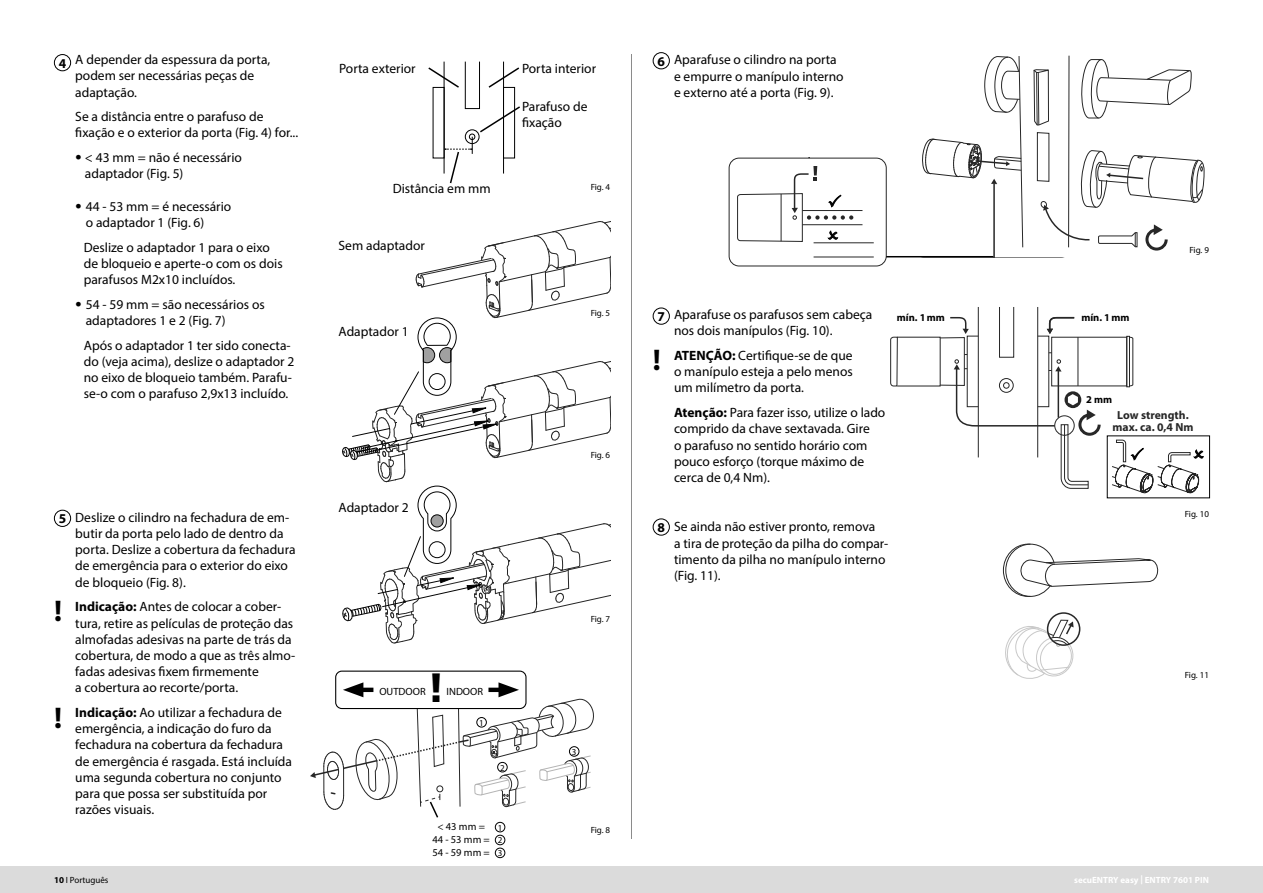
<style>
.page{position:relative;width:1263px;height:893px;background:#fff}
.page>*{position:absolute;margin:0;border:0;box-sizing:border-box;transform-origin:0 0}
.t1{font:900 40.65px "Frutiger LT Pro";color:#000}
.t2{font:700 30px "Myriad Pro";color:#000}
.t3{font:13.5px/16.2px "Myriad Pro";color:#000}
.t4{font:700 13.5px "Myriad Pro";color:#000}
.t5{font:700 11.7px/12px "Myriad Pro";color:#272727;text-align:center}
.t6{font:10.5px/12.6px "Myriad Pro";color:#000;text-align:center}
.t7{font:700 10.5px "Myriad Pro";color:#000}
.t8{font:9px "Myriad Pro";color:#000}
.t9{font:700 9px "Myriad Pro";color:#fff}
.s1{font-family:"Frutiger LT Pro";font-weight:300}
.s2{font-weight:700}
</style>
<div class="page">
<div style="left:0;top:866px;width:1263px;height:27px;background:#dbdbdb"></div>
<hr style="left:631px;top:54px;width:1px;height:785px;background:#8b8b8b">
<svg style="left:342px;top:221px;width:269px;height:423px"></svg>
<div style="left:54px;top:54px;width:17px;height:17px;border:1px solid #000;border-radius:50%"></div>
<div style="left:54px;top:510px;width:17px;height:17px;border:1px solid #000;border-radius:50%"></div>
<div style="left:335px;top:671px;width:191px;height:38px;border:1px solid #000;border-radius:6px"></div>
<div style="left:495px;top:822px;width:10px;height:10px;border:1px solid #000;border-radius:50%"></div>
<div style="left:495px;top:835px;width:10px;height:10px;border:1px solid #000;border-radius:50%"></div>
<div style="left:495px;top:848px;width:10px;height:10px;border:1px solid #000;border-radius:50%"></div>
<svg style="left:310px;top:682px;width:284px;height:136px"></svg>
<svg style="left:488px;top:66px;width:32px;height:23px"></svg>
<svg style="left:428px;top:66px;width:31px;height:23px"></svg>
<div style="left:503px;top:87px;width:12px;height:71px;border:1px solid #000"></div>
<div style="left:465px;top:61px;width:15px;height:48px;border:1px solid #000"></div>
<hr style="left:444px;top:62px;width:1px;height:112px;background:#000">
<hr style="left:503px;top:62px;width:1px;height:112px;background:#000">
<svg style="left:445px;top:105px;width:75px;height:79px"></svg>
<svg style="left:890px;top:336px;width:8px;height:51px"></svg>
<div style="left:999px;top:307px;width:15px;height:51px;border:1px solid #272727"></div>
<hr style="left:978px;top:307px;width:1px;height:150px;background:#272727">
<hr style="left:1037px;top:307px;width:1px;height:150px;background:#272727">
<div style="left:1126px;top:336px;width:4px;height:51px;border:1px solid #272727"></div>
<svg style="left:1129px;top:336px;width:4px;height:51px"></svg>
<svg style="left:939px;top:316px;width:163px;height:173px"></svg>
<div style="left:1054px;top:415px;width:20px;height:21px;border:1px solid #272727;border-radius:50%"></div>
<svg style="left:1112px;top:439px;width:92px;height:55px"></svg>
<div style="left:653px;top:52px;width:17px;height:17px;border:1px solid #000;border-radius:50%"></div>
<div style="left:653px;top:308px;width:17px;height:17px;border:1px solid #000;border-radius:50%"></div>
<div style="left:653px;top:518px;width:17px;height:17px;border:1px solid #000;border-radius:50%"></div>
<hr style="left:993px;top:184px;width:2px;height:73px;background:#272727">
<hr style="left:1068px;top:56px;width:1px;height:191px;background:#272727">
<svg style="left:1033px;top:69px;width:16px;height:57px"></svg>
<svg style="left:1081px;top:59px;width:111px;height:60px"></svg>
<svg style="left:1036px;top:132px;width:169px;height:119px"></svg>
<svg style="left:922px;top:56px;width:101px;height:192px"></svg>
<svg style="left:1003px;top:543px;width:156px;height:54px"></svg>
<svg style="left:1005px;top:617px;width:72px;height:62px"></svg>
<div style="left:1047px;top:612px;width:33px;height:34px;border:2px solid #272727;border-radius:50%"></div>
<hr style="left:802px;top:210px;width:60px;height:1px;background:#272727">
<hr style="left:802px;top:224px;width:60px;height:1px;background:#272727">
<hr style="left:813px;top:242px;width:61px;height:1px;background:#272727">
<hr style="left:813px;top:257px;width:61px;height:1px;background:#272727">
<svg style="left:737px;top:166px;width:116px;height:76px"></svg>
<div style="left:729px;top:158px;width:157px;height:108px;border:1px solid #272727;border-radius:10px"></div>
<hr style="left:781px;top:194px;width:1px;height:47px;background:#272727">
<hr style="left:886px;top:256px;width:107px;height:1px;background:#000">
<p class="t4" style="left:59px;top:54px;width:9px">4</p>
<p class="t3" style="left:75px;top:51px;width:197px">A depender da espessura da porta, podem ser necessárias peças de adaptação.</p>
<p class="t3" style="left:75px;top:108px;width:224px">Se a distância entre o parafuso de fixação e o exterior da porta (Fig. 4) for...</p>
<p class="t3" style="left:85px;top:149px;width:159px;text-indent:-10px"><span class="s1">•</span> &lt; 43 mm = não é necessário adaptador (Fig. 5)</p>
<p class="t3" style="left:86px;top:198px;width:147px;text-indent:-11px"><span class="s1">•</span> 44 - 53 mm = é necessário o adaptador 1 (Fig. 6)</p>
<p class="t3" style="left:84px;top:239px;width:200px">Deslize o adaptador 1 para o eixo de bloqueio e aperte-o com os dois parafusos M2x10 incluídos.</p>
<p class="t3" style="left:86px;top:296px;width:181px;text-indent:-11px"><span class="s1">•</span> 54 - 59 mm = são necessários os adaptadores 1 e 2 (Fig. 7)</p>
<p class="t3" style="left:84px;top:337px;width:212px">Após o adaptador 1 ter sido conecta&shy;do (veja acima), deslize o adaptador 2 no eixo de bloqueio também. Parafu&shy;se-o com o parafuso 2,9x13 incluído.</p>
<p class="t4" style="left:59px;top:510px;width:9px">5</p>
<h2 class="t2" style="left:54px;top:592px;width:10px">!</h2>
<h2 class="t2" style="left:54px;top:698px;width:10px">!</h2>
<p class="t3" style="left:75px;top:509px;width:222px">Deslize o cilindro na fechadura de em&shy;butir da porta pelo lado de dentro da porta. Deslize a cobertura da fechadura de emergência para o exterior do eixo de bloqueio (Fig. 8).</p>
<p class="t3" style="left:75px;top:598px;width:221px"><span class="s2">Indicação:</span> Antes de colocar a cober&shy;tura, retire as películas de proteção das almofadas adesivas na parte de trás da cobertura, de modo a que as três almo&shy;fadas adesivas fixem firmemente<br>a cobertura ao recorte/porta.</p>
<p class="t3" style="left:75px;top:704px;width:218px"><span class="s2">Indicação:</span> Ao utilizar a fechadura de emergência, a indicação do furo da fechadura na cobertura da fechadura de emergência é rasgada. Está incluída uma segunda cobertura no conjunto para que possa ser substituída por razões visuais.</p>
<p class="t3" style="left:339px;top:60px;width:78px">Porta exterior</p>
<p class="t3" style="left:522px;top:60px;width:76px">Porta interior</p>
<p class="t3" style="left:393px;top:181px;width:99px">Distância em mm</p>
<p class="t3" style="left:339px;top:238px;width:88px">Sem adaptador</p>
<p class="t3" style="left:339px;top:323px;width:72px">Adaptador 1</p>
<p class="t3" style="left:522px;top:98px;width:67px">Parafuso de fixação</p>
<p class="t8" style="left:591px;top:181px;width:21px">Fig. 4</p>
<p class="t8" style="left:591px;top:308px;width:21px">Fig. 5</p>
<p class="t3" style="left:339px;top:499px;width:72px">Adaptador 2</p>
<h1 class="t1" style="left:427px;top:663px;width:20px">!</h1>
<p class="t6" style="left:379px;top:684px;width:48px">OUTDOOR</p>
<p class="t6" style="left:447px;top:684px;width:38px">INDOOR</p>
<p class="t8" style="left:479px;top:717px;width:6px">1</p>
<p class="t8" style="left:500px;top:762px;width:6px">2</p>
<p class="t6" style="left:432px;top:820px;width:59px">&lt; 43 mm =<br>44 - 53 mm =<br>54 - 59 mm =</p>
<p class="t8" style="left:498px;top:822px;width:6px">1</p>
<p class="t8" style="left:498px;top:835px;width:6px">2</p>
<p class="t8" style="left:498px;top:848px;width:6px">3</p>
<p class="t8" style="left:591px;top:449px;width:21px">Fig. 6</p>
<p class="t8" style="left:591px;top:613px;width:21px">Fig. 7</p>
<p class="t8" style="left:572px;top:746px;width:6px">3</p>
<p class="t8" style="left:591px;top:824px;width:21px">Fig. 8</p>
<p class="t4" style="left:657px;top:52px;width:9px">6</p>
<p class="t3" style="left:674px;top:52px;width:171px">Aparafuse o cilindro na porta e empurre o manípulo interno e externo até a porta (Fig. 9).</p>
<p class="t4" style="left:657px;top:308px;width:9px">7</p>
<h2 class="t2" style="left:653px;top:340px;width:10px">!</h2>
<p class="t4" style="left:657px;top:519px;width:9px">8</p>
<p class="t3" style="left:674px;top:306px;width:200px">Aparafuse os parafusos sem cabeça nos dois manípulos (Fig. 10).</p>
<p class="t3" style="left:674px;top:347px;width:180px;text-align:justify"><span class="s2">ATENÇÃO:</span> Certifique-se de que o manípulo esteja a pelo menos um milímetro da porta.</p>
<p class="t3" style="left:674px;top:404px;width:213px"><span class="s2">Atenção:</span> Para fazer isso, utilize o lado comprido da chave sextavada. Gire<br>o parafuso no sentido horário com pouco esforço (torque máximo de cerca de 0,4 Nm).</p>
<p class="t3" style="left:674px;top:518px;width:216px">Se ainda não estiver pronto, remova<br>a tira de proteção da pilha do compar&shy;timento da pilha no manípulo interno (Fig. 11).</p>
<p class="t5" style="left:708px;top:352px;width:139px">OUT SCREWSDO NOT TAKE</p>
<p class="t5" style="left:776px;top:365px;width:70px">OUT SCREWS</p>
<p class="t5" style="left:731px;top:444px;width:70px">OUT SCREWS</p>
<p class="t7" style="left:897px;top:310px;width:50px">mín. 1mm</p>
<p class="t7" style="left:1081px;top:310px;width:50px">mín. 1mm</p>
<p class="t7" style="left:1086px;top:393px;width:28px">2 mm</p>
<p class="t8" style="left:1189px;top:244px;width:21px">Fig. 9</p>
<p class="t5" style="left:1112px;top:408px;width:83px">Low strength. max. ca. 0,4 Nm</p>
<p class="t8" style="left:1185px;top:508px;width:26px">Fig. 10</p>
<p class="t8" style="left:1185px;top:670px;width:26px">Fig. 11</p>
<p class="t8" style="left:54px;top:874px;width:56px"><span class="s2">10</span> I Português</p>
<p class="t9" style="left:1074px;top:874px;width:136px">secuENTRY easy | ENTRY 7601 PIN</p>
</div>
